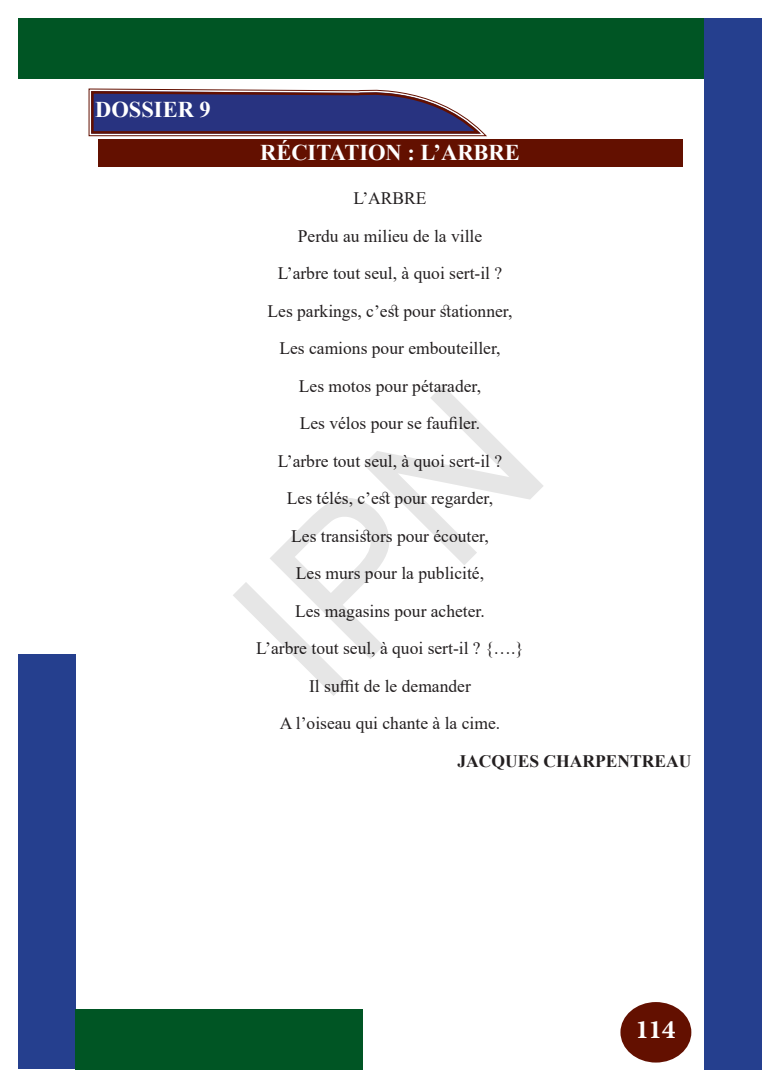
<style>
.page{position:relative;width:780px;height:1088px;background:#fff}
.page>*{position:absolute;margin:0;border:0;box-sizing:border-box;transform-origin:0 0}
.t1{font:700 37.5px "Adobe Arabic";color:#fff}
.t2{font:700 22.5px "Times New Roman";color:#fff}
.t3{font:17.5px/37.5px "Times New Roman";color:#231f20;text-align:center}
.t4{font:700 17.5px "Times New Roman";color:#231f20}
</style>
<div class="page">
<div style="left:18px;top:18px;width:743px;height:61px;background:#005524"></div>
<div style="left:703px;top:18px;width:58px;height:1051px;background:#253f8e"></div>
<div style="left:18px;top:654px;width:58px;height:415px;background:#253f8e"></div>
<div style="left:75px;top:1009px;width:288px;height:60px;background:#005524"></div>
<div style="left:620px;top:1002px;width:71px;height:60px;background:#631000;border-radius:50%"></div>
<svg style="left:88px;top:88px;width:399px;height:49px;background:#595485"></svg>
<div style="left:98px;top:139px;width:584px;height:28px;background:#631000"></div>
<p class="t2" style="left:95px;top:93px;width:117px">DOSSIER 9</p>
<p class="t2" style="left:260px;top:136px;width:261px">RÉCITATION : L’ARBRE</p>
<p class="t3" style="left:256px;top:179px;width:269px">L’ARBRE<br>Perdu au milieu de la ville<br>L’arbre tout seul, à quoi sert-il ?<br>Les parkings, c’est pour stationner,<br>Les camions pour embouteiller,<br>Les motos pour pétarader,<br>Les vélos pour se faufiler.<br>L’arbre tout seul, à quoi sert-il ?<br>Les télés, c’est pour regarder,<br>Les transistors pour écouter,<br>Les murs pour la publicité,<br>Les magasins pour acheter.<br>L’arbre tout seul, à quoi sert-il ? {….}<br>Il suffit de le demander<br>A l’oiseau qui chante à la cime.</p>
<p class="t4" style="left:457px;top:748px;width:235px">JACQUES CHARPENTREAU</p>
<h1 class="t1" style="left:635px;top:1003px;width:42px">114</h1>
</div>
